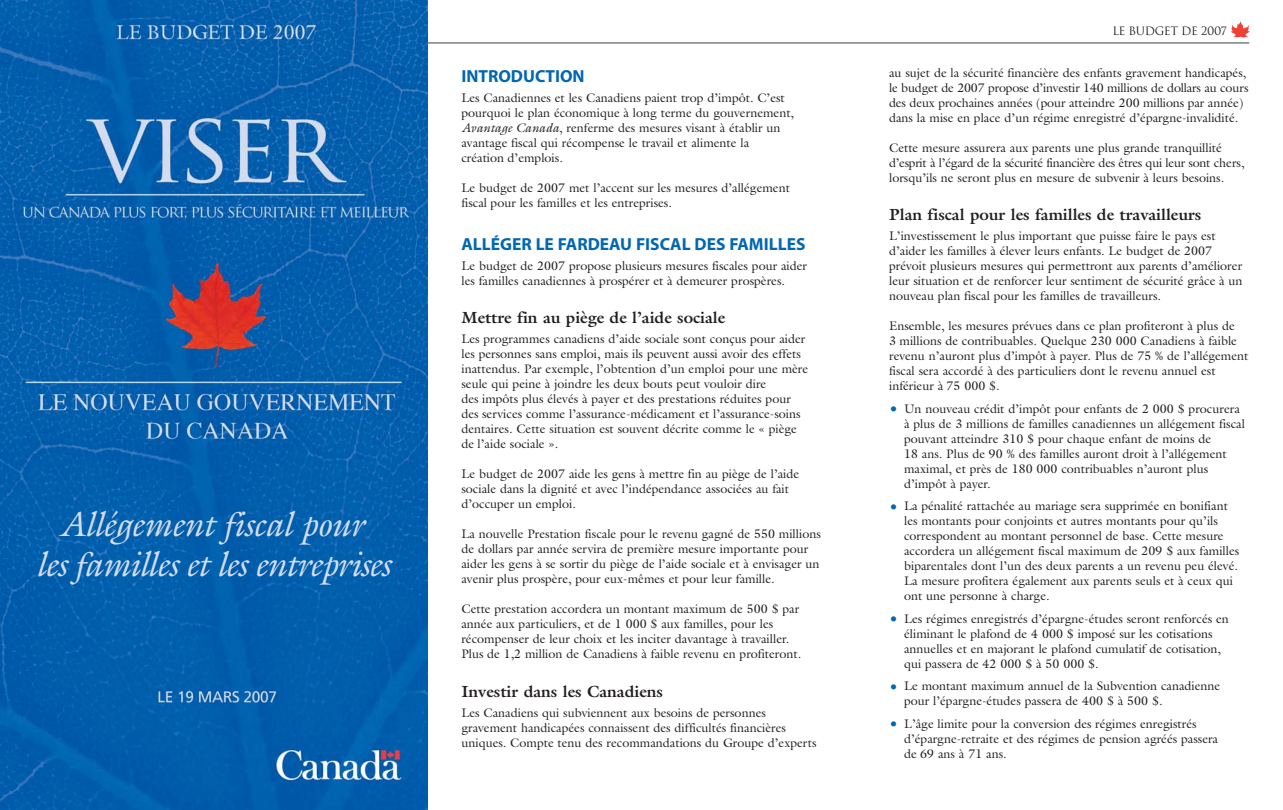
<style>
.page{position:relative;width:1283px;height:810px;background:#fff}
.page>*{position:absolute;margin:0;border:0;box-sizing:border-box;transform-origin:0 0}
.t1{font:italic 35px/40px "Galliard";letter-spacing:-.035em;color:#d5dcee;text-align:center}
.t2{font:700 17.5px "Myriad";color:#0067b1}
.t3{font:700 16.25px "Galliard";color:#231f20}
.t4{font:12.5px/15px "Galliard";color:#231f20}
.t5{font:11.25px "Trajan";letter-spacing:-.04em;color:#231f20}
.s1{font-style:italic}
.s2{font-size:15px;color:#0067b1}
</style>
<div class="page">
<hr style="left:60px;top:42px;width:1189px;height:2px;background:#939598">
<img style="left:0;top:0;width:428px;height:810px">
<img style="left:1227px;top:21px;width:23px;height:23px">
<h1 class="t1" style="left:36px;top:507px;width:356px">Allégement fiscal pour<br>les familles et les entreprises</h1>
<h2 class="t2" style="left:461px;top:70px;width:125px">INTRODUCTION</h2>
<p class="t4" style="left:461px;top:92px;width:334px">Les Canadiennes et les Canadiens paient trop d’impôt. C’est pourquoi le plan économique à long terme du gouvernement, <span class="s1">Avantage Canada</span>, renferme des mesures visant à établir un avantage fiscal qui récompense le travail et alimente la création d’emplois.</p>
<p class="t4" style="left:461px;top:182px;width:330px">Le budget de 2007 met l’accent sur les mesures d’allégement fiscal pour les familles et les entreprises.</p>
<h2 class="t2" style="left:461px;top:237px;width:345px">ALLÉGER LE FARDEAU FISCAL DES FAMILLES</h2>
<p class="t4" style="left:461px;top:259px;width:347px">Le budget de 2007 propose plusieurs mesures fiscales pour aider les familles canadiennes à prospérer et à demeurer prospères.</p>
<h3 class="t3" style="left:461px;top:312px;width:265px">Mettre fin au piège de l’aide sociale</h3>
<p class="t4" style="left:461px;top:333px;width:348px">Les programmes canadiens d’aide sociale sont conçus pour aider les personnes sans emploi, mais ils peuvent aussi avoir des effets inattendus. Par exemple, l’obtention d’un emploi pour une mère seule qui peine à joindre les deux bouts peut vouloir dire<br>des impôts plus élevés à payer et des prestations réduites pour des services comme l’assurance-médicament et l’assurance-soins dentaires. Cette situation est souvent décrite comme le « piège de l’aide sociale ».</p>
<p class="t4" style="left:461px;top:468px;width:339px">Le budget de 2007 aide les gens à mettre fin au piège de l’aide sociale dans la dignité et avec l’indépendance associées au fait d’occuper un emploi.</p>
<p class="t4" style="left:461px;top:528px;width:361px">La nouvelle Prestation fiscale pour le revenu gagné de 550 millions de dollars par année servira de première mesure importante pour aider les gens à se sortir du piège de l’aide sociale et à envisager un avenir plus prospère, pour eux-mêmes et pour leur famille.</p>
<p class="t4" style="left:461px;top:603px;width:341px">Cette prestation accordera un montant maximum de 500 $ par année aux particuliers, et de 1 000 $ aux familles, pour les récompenser de leur choix et les inciter davantage à travailler.<br>Plus de 1,2 million de Canadiens à faible revenu en profiteront.</p>
<h3 class="t3" style="left:461px;top:685px;width:203px">Investir dans les Canadiens</h3>
<p class="t4" style="left:461px;top:707px;width:356px">Les Canadiens qui subviennent aux besoins de personnes gravement handicapées connaissent des difficultés financières uniques. Compte tenu des recommandations du Groupe d’experts</p>
<p class="t5" style="left:1112px;top:25px;width:116px">LE BUDGET DE 2007</p>
<p class="t4" style="left:889px;top:66px;width:361px">au sujet de la sécurité financière des enfants gravement handicapés, le budget de 2007 propose d’investir 140 millions de dollars au cours des deux prochaines années (pour atteindre 200 millions par année) dans la mise en place d’un régime enregistré d’épargne-invalidité.</p>
<p class="t4" style="left:889px;top:141px;width:357px">Cette mesure assurera aux parents une plus grande tranquillité d’esprit à l’égard de la sécurité financière des êtres qui leur sont chers, lorsqu’ils ne seront plus en mesure de subvenir à leurs besoins.</p>
<h3 class="t3" style="left:889px;top:209px;width:314px">Plan fiscal pour les familles de travailleurs</h3>
<p class="t4" style="left:889px;top:230px;width:355px">L’investissement le plus important que puisse faire le pays est d’aider les familles à élever leurs enfants. Le budget de 2007 prévoit plusieurs mesures qui permettront aux parents d’améliorer leur situation et de renforcer leur sentiment de sécurité grâce à un nouveau plan fiscal pour les familles de travailleurs.</p>
<p class="t4" style="left:889px;top:320px;width:361px">Ensemble, les mesures prévues dans ce plan profiteront à plus de<br>3 millions de contribuables. Quelque 230 000 Canadiens à faible revenu n’auront plus d’impôt à payer. Plus de 75 % de l’allégement fiscal sera accordé à des particuliers dont le revenu annuel est inférieur à 75 000 $.</p>
<p class="t4" style="left:904px;top:402px;width:342px;text-indent:-15px"><span class="s2">•</span> Un nouveau crédit d’impôt pour enfants de 2 000 $ procurera à plus de 3 millions de familles canadiennes un allégement fiscal pouvant atteindre 310 $ pour chaque enfant de moins de<br>18 ans. Plus de 90 % des familles auront droit à l’allégement maximal, et près de 180 000 contribuables n’auront plus d’impôt à payer.</p>
<p class="t4" style="left:904px;top:500px;width:337px;text-indent:-15px"><span class="s2">•</span> La pénalité rattachée au mariage sera supprimée en bonifiant les montants pour conjoints et autres montants pour qu’ils correspondent au montant personnel de base. Cette mesure accordera un allégement fiscal maximum de 209 $ aux familles biparentales dont l’un des deux parents a un revenu peu élevé.<br>La mesure profitera également aux parents seuls et à ceux qui ont une personne à charge.</p>
<p class="t4" style="left:904px;top:612px;width:326px;text-indent:-15px"><span class="s2">•</span> Les régimes enregistrés d’épargne-études seront renforcés en éliminant le plafond de 4 000 $ imposé sur les cotisations annuelles et en majorant le plafond cumulatif de cotisation, qui passera de 42 000 $ à 50 000 $.</p>
<p class="t4" style="left:904px;top:680px;width:318px;text-indent:-15px"><span class="s2">•</span> Le montant maximum annuel de la Subvention canadienne pour l’épargne-études passera de 400 $ à 500 $.</p>
<p class="t4" style="left:904px;top:717px;width:315px;text-indent:-15px"><span class="s2">•</span> L’âge limite pour la conversion des régimes enregistrés d’épargne-retraite et des régimes de pension agréés passera de 69 ans à 71 ans.</p>
</div>
